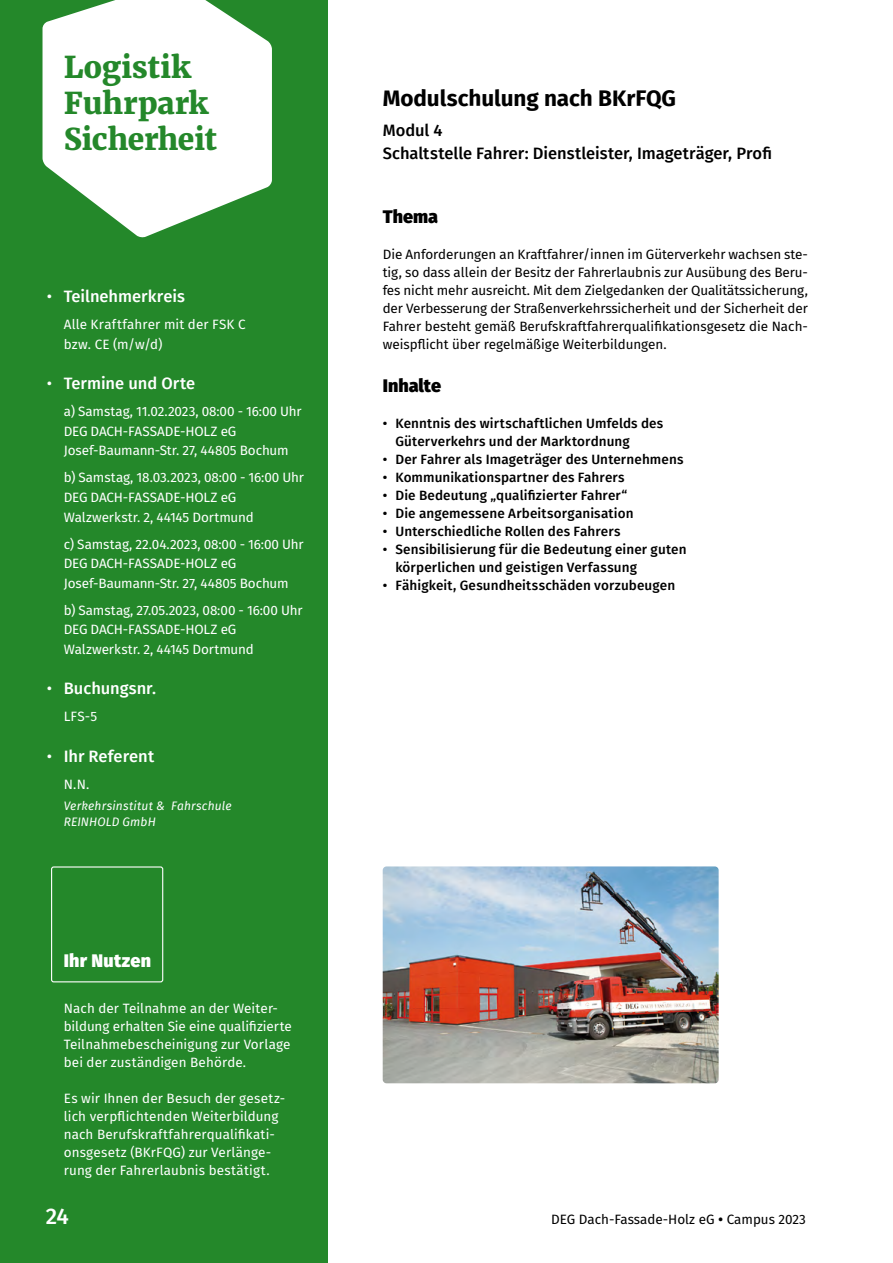
<style>
.page{position:relative;width:893px;height:1263px;background:#fff}
.page>*{position:absolute;margin:0;border:0;box-sizing:border-box;transform-origin:0 0}
.t1{font:800 30px "Merriweather";letter-spacing:-.01em;color:#24882a}
.t2{font:700 22.5px "Fira Sans";letter-spacing:-.005em;color:#000}
.t3{font:500 22.5px "Fira Sans";color:#fff}
.t4{font:900 18px "Fira Sans";color:#000}
.t5{font:900 18px "Fira Sans";letter-spacing:.015em;color:#fff}
.t6{font:500 16.5px "Fira Sans";color:#000}
.t7{font:500 16.5px "Fira Sans";color:#fff}
.t8{font:13.5px/18px "Fira Sans";letter-spacing:.005em;color:#fff}
.t9{font:13.5px/18px "Fira Sans";color:#000;text-align:justify}
.t10{font:500 13.5px/18px "Fira Sans";letter-spacing:.01em;color:#000}
.t11{font:italic 12px/16.5px "Fira Sans";letter-spacing:.01em;color:#fff}
.s1{font-weight:400}
.s2{font-family:"DM Sans";font-weight:700}
</style>
<div class="page">
<div style="left:0;top:0;width:327px;height:1263px;background:#24882a"></div>
<svg style="left:43px;top:0;width:229px;height:238px;fill:#fff"></svg>
<div style="left:51px;top:866px;width:112px;height:116px;border:1px solid #fff;border-radius:2px"></div>
<img style="left:383px;top:866px;width:336px;height:217px">
<p class="t1" style="left:64px;top:47px;width:129px">Logistik</p>
<p class="t1" style="left:64px;top:83px;width:147px">Fuhrpark</p>
<p class="t1" style="left:64px;top:119px;width:155px">Sicherheit</p>
<p class="t7" style="left:47px;top:283px;width:140px"><span class="s1">•</span> Teilnehmerkreis</p>
<p class="t8" style="left:64px;top:315px;width:183px;line-height:19.5px">Alle Kraftfahrer mit der FSK C bzw. CE (m/w/d)</p>
<p class="t7" style="left:47px;top:370px;width:150px"><span class="s1">•</span> Termine und Orte</p>
<p class="t8" style="left:64px;top:402px;width:239px">a) Samstag, 11.02.2023, 08:00 - 16:00 Uhr</p>
<p class="t8" style="left:64px;top:421px;width:226px;line-height:19.5px">DEG DACH-FASSADE-HOLZ eG<br>Josef-Baumann-Str. 27, 44805 Bochum</p>
<p class="t8" style="left:64px;top:468px;width:242px">b) Samstag, 18.03.2023, 08:00 - 16:00 Uhr</p>
<p class="t8" style="left:64px;top:487px;width:192px;line-height:19.5px">DEG DACH-FASSADE-HOLZ eG<br>Walzwerkstr. 2, 44145 Dortmund</p>
<p class="t8" style="left:64px;top:534px;width:241px">c) Samstag, 22.04.2023, 08:00 - 16:00 Uhr</p>
<p class="t8" style="left:64px;top:553px;width:226px;line-height:19.5px">DEG DACH-FASSADE-HOLZ eG<br>Josef-Baumann-Str. 27, 44805 Bochum</p>
<p class="t8" style="left:64px;top:600px;width:240px">b) Samstag, 27.05.2023, 08:00 - 16:00 Uhr</p>
<p class="t8" style="left:64px;top:619px;width:192px;line-height:19.5px">DEG DACH-FASSADE-HOLZ eG<br>Walzwerkstr. 2, 44145 Dortmund</p>
<p class="t7" style="left:47px;top:675px;width:111px"><span class="s1">•</span> Buchungsnr.</p>
<p class="t8" style="left:64px;top:707px;width:35px">LFS-5</p>
<p class="t7" style="left:47px;top:742px;width:109px"><span class="s1">•</span> Ihr Referent</p>
<p class="t8" style="left:64px;top:774px;width:27px">N.N.</p>
<p class="t11" style="left:64px;top:797px;width:169px">Verkehrsinstitut &amp; Fahrschule<br>REINHOLD GmbH</p>
<p class="t5" style="left:64px;top:944px;width:89px">Ihr Nutzen</p>
<p class="t8" style="left:64px;top:999px;width:230px">Nach der Teilnahme an der Weiter&shy;bildung erhalten Sie eine qualifizierte Teilnahmebescheinigung zur Vorlage bei der zuständigen Behörde.</p>
<p class="t8" style="left:64px;top:1089px;width:223px">Es wir Ihnen der Besuch der gesetz&shy;lich verpflichtenden Weiterbildung nach Berufskraftfahrerqualifikati&shy;onsgesetz (BKrFQG) zur Verlänge&shy;rung der Fahrerlaubnis bestätigt.</p>
<p class="t2" style="left:383px;top:79px;width:295px">Modulschulung nach BKrFQG</p>
<p class="t6" style="left:383px;top:117px;width:61px">Modul 4</p>
<p class="t6" style="left:383px;top:140px;width:391px">Schaltstelle Fahrer: Dienstleister, Imageträger, Profi</p>
<p class="t4" style="left:383px;top:200px;width:57px">Thema</p>
<p class="t9" style="left:383px;top:245px;width:427px">Die Anforderungen an Kraftfahrer/innen im Güterverkehr wachsen ste&shy;tig, so dass allein der Besitz der Fahrerlaubnis zur Ausübung des Beru&shy;fes nicht mehr ausreicht. Mit dem Zielgedanken der Qualitätssicherung, der Verbesserung der Straßenverkehrssicherheit und der Sicherheit der Fahrer besteht gemäß Berufskraftfahrerqualifikationsgesetz die Nach&shy;weispflicht über regelmäßige Weiterbildungen.</p>
<p class="t4" style="left:383px;top:370px;width:60px">Inhalte</p>
<p class="t10" style="left:395px;top:414px;width:269px;text-indent:-13px">• Kenntnis des wirtschaftlichen Umfelds des<br>Güterverkehrs und der Marktordnung</p>
<p class="t10" style="left:383px;top:450px;width:302px">• Der Fahrer als Imageträger des Unternehmens</p>
<p class="t10" style="left:383px;top:468px;width:243px">• Kommunikationspartner des Fahrers</p>
<p class="t10" style="left:383px;top:486px;width:246px">• Die Bedeutung „qualifizierter Fahrer“</p>
<p class="t10" style="left:383px;top:504px;width:252px">• Die angemessene Arbeitsorganisation</p>
<p class="t10" style="left:383px;top:522px;width:239px">• Unterschiedliche Rollen des Fahrers</p>
<p class="t10" style="left:395px;top:540px;width:293px;text-indent:-13px">• Sensibilisierung für die Bedeutung einer guten körperlichen und geistigen Verfassung</p>
<p class="t10" style="left:383px;top:576px;width:294px">• Fähigkeit, Gesundheitsschäden vorzubeugen</p>
<h2 class="t3" style="left:46px;top:1198px;width:25px">24</h2>
<p class="t9" style="left:551px;top:1210px;width:256px">DEG Dach-Fassade-Holz eG <span class="s2">•</span> Campus 2023</p>
</div>
